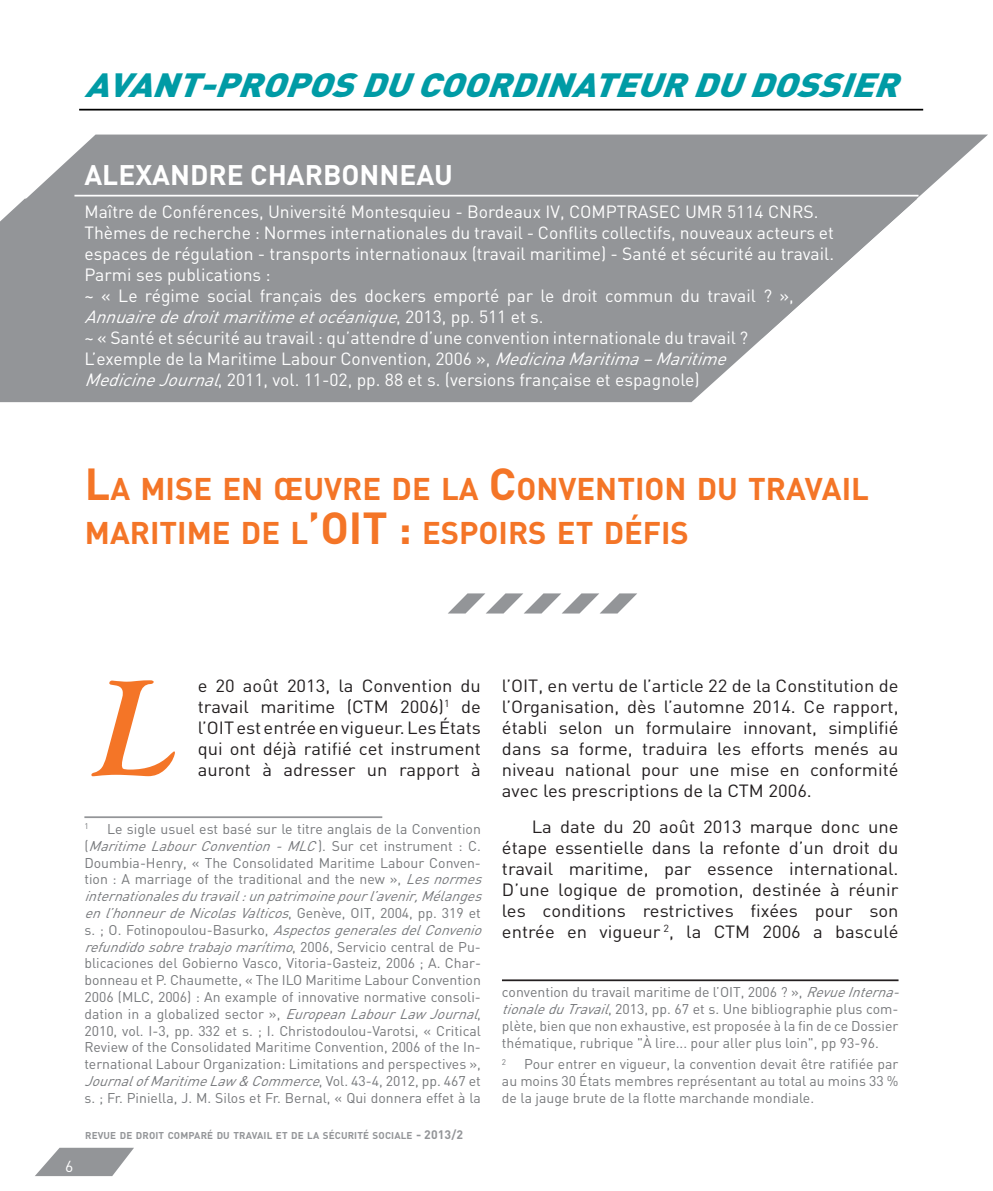
<style>
.page{position:relative;width:993px;height:1191px;background:#fff}
.page>*{position:absolute;margin:0;border:0;box-sizing:border-box;transform-origin:0 0}
.t1{font:italic 700 142.28px "Goudy Old Style T";color:#f47527;scale:1.05 1}
.t2{font:italic 900 33.25px "DIN";color:#009ba5;scale:1.1 1}
.t3{font:700 30.97px/43.8px "DIN";color:#f47527}
.t4{font:700 28px "DIN";color:#fff}
.t5{font:17.5px/21px "DIN";color:#fff}
.t6{font:17.5px/21px "DIN";color:#231f20;text-align:justify;scale:1.05 1}
.t7{font:15.75px "DIN";color:#fff}
.t8{font:14px/16.8px "DIN";color:#76787b}
.t9{font:700 9.8px "DIN";letter-spacing:.015em;color:#939598}
.t10{font:8.22px "DIN";color:#76787b}
.s1{font-style:italic}
.s2{font-size:44.27px}
.s3{font-size:12.25px}
</style>
<div class="page">
<svg style="left:35px;top:1147px;width:99px;height:29px"></svg>
<hr style="left:79px;top:109px;width:843px;height:1px;background:#000">
<hr style="left:84px;top:816px;width:298px;height:2px;background:#939598">
<hr style="left:502px;top:979px;width:396px;height:2px;background:#231f20">
<svg style="left:448px;top:593px;width:189px;height:20px"></svg>
<div style="left:0;top:338px;width:679px;height:64px;background:#939598"></div>
<svg style="left:0;top:135px;width:987px;height:203px;background:#9b9c9f"></svg>
<hr style="left:74px;top:195px;width:844px;height:1px;background:#fff">
<svg style="left:679px;top:234px;width:283px;height:169px"></svg>
<p class="t2" style="left:84px;top:63px;width:753px">AVANT-PROPOSDUCOORDINATEURDUDOSSIER</p>
<p class="t4" style="left:84px;top:156px;width:87px">ALEXANDRE</p>
<p class="t4" style="left:250px;top:156px;width:56px">CHARBONNEAU</p>
<p class="t5" style="left:84px;top:201px;width:751px">Maître de Conférences, Université Montesquieu - Bordeaux IV, COMPTRASEC UMR 5114 CN RS.<br>Thèmes de recherche : N ormes internationales du travail - Conflits collectifs, nouveaux acteurs et espaces de régulation - transports internationaux (travail maritime) - Santé et sécurité au travail.<br>Parmi ses publications :<br>~ « Le régime social français des dockers emporté par le droit commun du travail ? », <span class="s1">Annuairededroitmaritimeetocéanique</span>, 2 0 1 3 , p p . 5 1 1 e t s .<br>~ « Santé et sécurité au travail : qu’attendre d’une convention internationale du travail ?<br>L’exemple de la Maritime Labour Convention, 2006 », <span class="s1">MedicinaMaritima–Maritime MedicineJournal</span>, 2011, vol. 11-02, pp. 88 et s. (versions française et espagnole)</p>
<p class="t3" style="left:85px;top:465px;width:785px"><span class="s2">L</span>A MISE EN ŒUVRE DE LA <span class="s2">C</span>ONVENTION DU TRAVAIL<br>MARITIME DE L<span class="s2">’OIT</span></p>
<p class="t3" style="left:398px;top:509px;width:290px"><span class="s2">:</span> ESPOIRS ET DÉFIS</p>
<p class="t1" style="left:83px;top:649px;width:124px">L</p>
<p class="t6" style="left:198px;top:674px;width:271px">e 20 août 2013, la Convention du travail maritime (CTM 2006)<sup>1</sup> de l’OIT est entrée en vigueur. Les États qui ont déjà ratifié cet instrument auront à adresser un rapport à</p>
<p class="t7" style="left:65px;top:1156px;width:10px">6</p>
<p class="t10" style="left:84px;top:821px;width:6px">1</p>
<p class="t8" style="left:84px;top:820px;width:404px;text-indent:23px">Le sigle usuel est basé sur le titre anglais de la Convention ( <span class="s1">MaritimeLabourConvention-MLC</span> ) . S u r c e t i n s t r u m e n t : C .<br>Doumbia-Henry, « The Consolidated Maritime Labour Conven&shy;tion : A marriage of the traditional and the new », <span class="s1">Lesnormes internationalesdutravail :unpatrimoinepourl’avenir,Mélanges enl’honneurdeNicolasValticos</span>, G e n è v e , O I T , 2 0 0 4 , p p . 3 1 9 e t s . ; O . F o t i n o p o u l o u - B a s u r k o , <span class="s1">AspectosgeneralesdelConvenio refundidosobretrabajomarítimo</span>, 2 0 0 6 , S e r v i c i o c e n t r a l d e P u - blicaciones del Gobierno Vasco, Vitoria-Gasteiz, 2006 ; A. Char&shy;bonneau et P. Chaumette, « The ILO Maritime Labour Convention 2006 (MLC, 2006) : An example of innovative normative consoli&shy;dation in a globalized sector », <span class="s1">EuropeanLabourLawJournal</span>, 2010, vol. I-3, pp. 332 et s. ; I. Christodoulou-Varotsi, « Critical Review of the Consolidated Maritime Convention, 2006 of the In&shy;ternational Labour Organization: Limitations and perspectives », <span class="s1">JournalofMaritimeLaw&amp;Commerce</span>, V o l . 4 3 - 4 , 2 0 1 2 , p p . 4 6 7 e t s. ; Fr. Piniella, J. M. Silos et Fr. Bernal, « Qui donnera effet à la</p>
<p class="t9" style="left:85px;top:1129px;width:379px">REVUE DE DROIT COMPARÉ DU TRAVAIL ET DE LA SÉCURITÉ SOCIALE <span class="s3">- 2013/2</span></p>
<p class="t6" style="left:502px;top:674px;width:379px">l’OIT, en vertu de l’article 22 de la Constitution de l’Organisation, dès l’automne 2014. Ce rapport, établi selon un formulaire innovant, simplifié dans sa forme, traduira les efforts menés au niveau national pour une mise en conformité avec les prescriptions de la CTM 2006.</p>
<p class="t6" style="left:502px;top:815px;width:379px;text-indent:30px">La date du 20 août 2013 marque donc une étape essentielle dans la refonte d’un droit du travail maritime, par essence international.<br>D’une logique de promotion, destinée à réunir les conditions restrictives fixées pour son entrée en vigueur <sup>2</sup>, la CTM 2006 a basculé</p>
<p class="t8" style="left:502px;top:983px;width:404px">convention du travail maritime de l’OIT, 2006 ? », <span class="s1">RevueInterna&shy;tionaleduTravail</span>, 2013, pp. 67 et s. Une bibliographie plus com&shy;plète, bien que non exhaustive, est proposée à la fin de ce Dossier thématique, rubrique "À lire... pour aller plus loin", pp 93-96.</p>
<p class="t10" style="left:502px;top:1056px;width:6px">2</p>
<p class="t8" style="left:502px;top:1055px;width:398px;text-align:justify;text-indent:22px">Pour entrer en vigueur, la convention devait être ratifiée par au moins 30 États membres représentant au total au moins 33 % de la jauge brute de la flotte marchande mondiale.</p>
</div>
